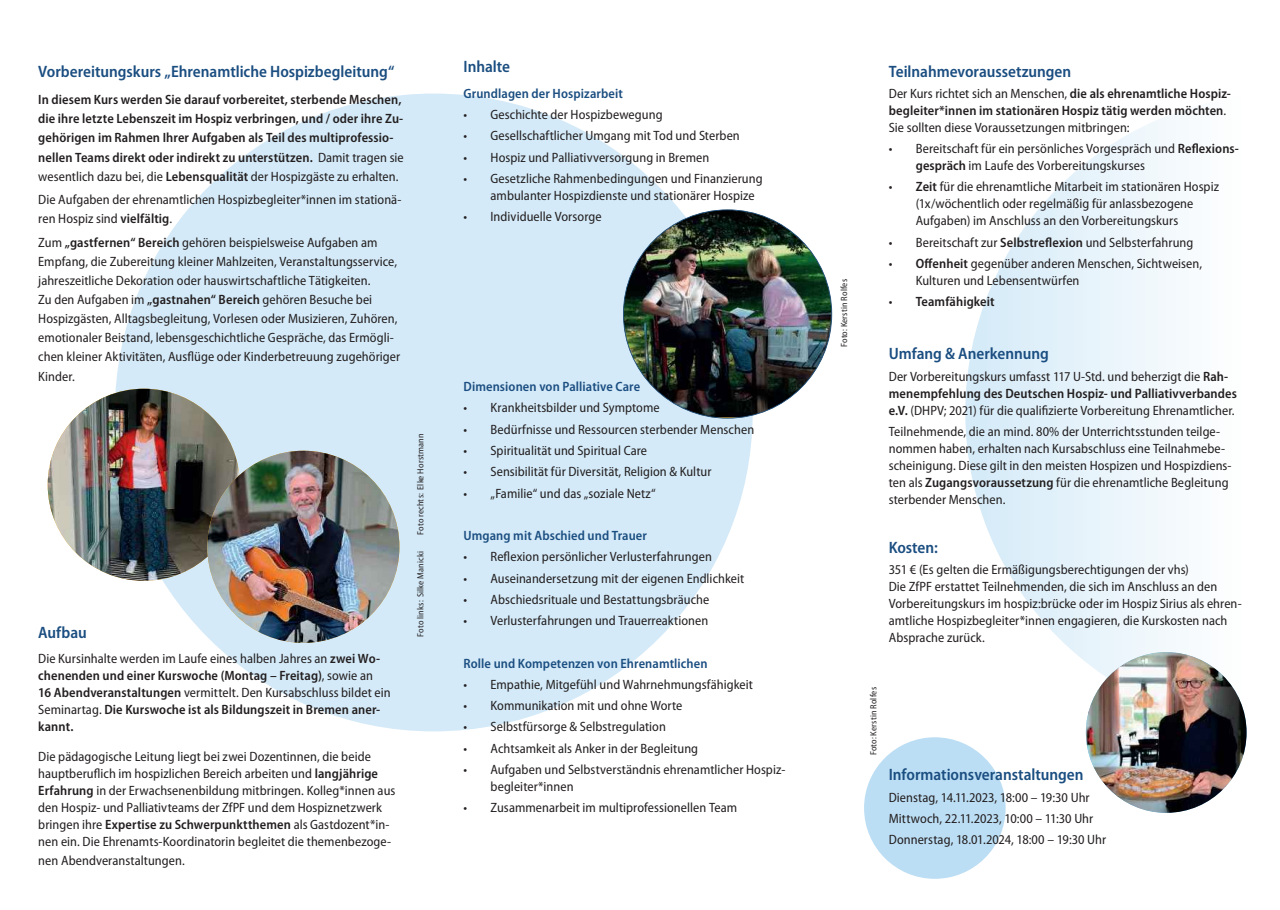
<style>
.page{position:relative;width:1280px;height:910px;background:#fff}
.page>*{position:absolute;margin:0;border:0;box-sizing:border-box;transform-origin:0 0}
.t1{font:600 semi-condensed 16.5px "Myriad Pro";color:#1b4e81}
.t2{font:semi-condensed 13.5px/17px "Myriad Pro";letter-spacing:.005em;color:#231f20}
.t3{font:600 semi-condensed 13.5px/17px "Myriad Pro";letter-spacing:.01em;color:#231f20}
.t4{font:600 semi-condensed 13.5px "Myriad Pro";letter-spacing:.005em;color:#1b4e81}
.t5{font:semi-condensed 9px "Myriad Pro";letter-spacing:.015em;color:#231f20}
.s1{font-weight:400}
.s2{font-weight:600}
</style>
<div class="page">
<div style="left:115px;top:94px;width:638px;height:637px;background:#d4eaf8;border-radius:50%"></div>
<svg style="left:965px;top:112px;width:282px;height:619px"></svg>
<img style="left:1086px;top:652px;width:160px;height:161px;border-radius:80px">
<img style="left:623px;top:209px;width:209px;height:210px">
<img style="left:48px;top:389px;width:192px;height:192px;border-radius:96px">
<img style="left:207px;top:451px;width:192px;height:192px;border-radius:96px">
<div style="left:864px;top:737px;width:142px;height:142px;background:#bcdef4;border-radius:50%"></div>
<p class="t1" style="left:38px;top:62px;width:358px">Vorbereitungskurs „Ehrenamtliche Hospizbegleitung“</p>
<p class="t3" style="left:38px;top:90px;width:367px;line-height:19.2px">In diesem Kurs werden Sie darauf vorbereitet, sterbende Meschen, die ihre letzte Lebenszeit im Hospiz verbringen, und / oder ihre Zu&shy;gehörigen im Rahmen Ihrer Aufgaben als Teil des multiprofessio&shy;nellen Teams direkt oder indirekt zu unterstützen. <span class="s1">Damit tragen sie wesentlich dazu bei, die</span> Lebensqualität <span class="s1">der Hospizgäste zu erhalten.</span></p>
<p class="t2" style="left:38px;top:190px;width:365px;line-height:19.2px">Die Aufgaben der ehrenamtlichen Hospizbegleiter*innen im stationä&shy;ren Hospiz sind <span class="s2">vielfältig</span>.</p>
<p class="t2" style="left:38px;top:233px;width:363px;line-height:19.2px">Zum <span class="s2">„gastfernen“ Bereich</span> gehören beispielsweise Aufgaben am Empfang, die Zubereitung kleiner Mahlzeiten, Veranstaltungsservice, jahreszeitliche Dekoration oder hauswirtschaftliche Tätigkeiten.<br>Zu den Aufgaben im <span class="s2">„gastnahen“ Bereich</span> gehören Besuche bei Hospizgästen, Alltagsbegleitung, Vorlesen oder Musizieren, Zuhören, emotionaler Beistand, lebensgeschichtliche Gespräche, das Ermögli&shy;chen kleiner Aktivitäten, Ausflüge oder Kinderbetreuung zugehöriger Kinder.</p>
<p class="t1" style="left:38px;top:623px;width:50px">Aufbau</p>
<p class="t3" style="left:38px;top:651px;width:354px"><span class="s1">Die Kursinhalte werden im Laufe eines halben Jahres an</span> zwei Wo&shy;chenenden und einer Kurswoche (Montag – Freitag)<span class="s1">, sowie an<br></span>16 Abendveranstaltungen <span class="s1">vermittelt. Den Kursabschluss bildet ein Seminartag.</span> Die Kurswoche ist als Bildungszeit in Bremen aner&shy;kannt.</p>
<p class="t2" style="left:38px;top:748px;width:359px">Die pädagogische Leitung liegt bei zwei Dozentinnen, die beide hauptberuflich im hospizlichen Bereich arbeiten und <span class="s2">langjährige Erfahrung</span> in der Erwachsenenbildung mitbringen. Kolleg*innen aus den Hospiz- und Palliativteams der ZfPF und dem Hospiznetzwerk bringen ihre <span class="s2">Expertise zu Schwerpunktthemen</span> als Gastdozent*in&shy;nen ein. Die Ehrenamts-Koordinatorin begleitet die themenbezoge-</p>
<p class="t2" style="left:38px;top:853px;width:148px">nen Abendveranstaltungen.</p>
<p class="t5" style="left:416px;top:535px;width:103px;rotate:-90deg">Foto rechts: Elke Horstmann</p>
<p class="t5" style="left:416px;top:637px;width:87px;rotate:-90deg">Foto links: Silke Manicki</p>
<p class="t1" style="left:463px;top:58px;width:48px">Inhalte</p>
<p class="t4" style="left:463px;top:86px;width:161px">Grundlagen der Hospizarbeit</p>
<p class="t2" style="left:463px;top:106px;width:201px">• Geschichte der Hospizbewegung</p>
<p class="t2" style="left:463px;top:128px;width:278px">• Gesellschaftlicher Umgang mit Tod und Sterben</p>
<p class="t2" style="left:463px;top:149px;width:247px">• Hospiz und Palliativversorgung in Bremen</p>
<p class="t2" style="left:490px;top:170px;width:274px;text-indent:-27px">• Gesetzliche Rahmenbedingungen und Finanzierung ambulanter Hospizdienste und stationärer Hospize</p>
<p class="t2" style="left:463px;top:208px;width:140px">• Individuelle Vorsorge</p>
<p class="t4" style="left:463px;top:379px;width:178px">Dimensionen von Palliative Care</p>
<p class="t2" style="left:463px;top:400px;width:198px">• Krankheitsbilder und Symptome</p>
<p class="t2" style="left:463px;top:421px;width:292px">• Bedürfnisse und Ressourcen sterbender Menschen</p>
<p class="t2" style="left:463px;top:442px;width:185px">• Spiritualität und Spiritual Care</p>
<p class="t2" style="left:463px;top:464px;width:249px">• Sensibilität für Diversität, Religion &amp; Kultur</p>
<p class="t2" style="left:463px;top:485px;width:194px">• „Familie“ und das „soziale Netz“</p>
<p class="t4" style="left:463px;top:528px;width:185px">Umgang mit Abschied und Trauer</p>
<p class="t2" style="left:463px;top:549px;width:250px">• Reflexion persönlicher Verlusterfahrungen</p>
<p class="t2" style="left:463px;top:570px;width:282px">• Auseinandersetzung mit der eigenen Endlichkeit</p>
<p class="t2" style="left:463px;top:591px;width:247px">• Abschiedsrituale und Bestattungsbräuche</p>
<p class="t2" style="left:463px;top:612px;width:246px">• Verlusterfahrungen und Trauerreaktionen</p>
<p class="t4" style="left:463px;top:656px;width:246px">Rolle und Kompetenzen von Ehrenamtlichen</p>
<p class="t2" style="left:463px;top:676px;width:291px">• Empathie, Mitgefühl und Wahrnehmungsfähigkeit</p>
<p class="t2" style="left:463px;top:697px;width:220px">• Kommunikation mit und ohne Worte</p>
<p class="t2" style="left:463px;top:719px;width:204px">• Selbstfürsorge &amp; Selbstregulation</p>
<p class="t2" style="left:463px;top:740px;width:236px">• Achtsamkeit als Anker in der Begleitung</p>
<p class="t2" style="left:490px;top:761px;width:296px;text-indent:-27px">• Aufgaben und Selbstverständnis ehrenamtlicher Hospiz&shy;begleiter*innen</p>
<p class="t2" style="left:463px;top:799px;width:275px">• Zusammenarbeit im multiprofessionellen Team</p>
<p class="t5" style="left:839px;top:347px;width:70px;rotate:-90deg">Foto: Kerstin Rolfes</p>
<p class="t1" style="left:889px;top:62px;width:184px">Teilnahmevoraussetzungen</p>
<p class="t3" style="left:889px;top:85px;width:344px"><span class="s1">Der Kurs richtet sich an Menschen,</span> die als ehrenamtliche Hospiz&shy;begleiter*innen im stationären Hospiz tätig werden möchten<span class="s1">.<br>Sie sollten diese Voraussetzungen mitbringen:</span></p>
<p class="t2" style="left:916px;top:140px;width:325px;text-indent:-27px">• Bereitschaft für ein persönliches Vorgespräch und <span class="s2">Reflexions&shy;gespräch</span> im Laufe des Vorbereitungskurses</p>
<p class="t2" style="left:916px;top:179px;width:305px;text-indent:-27px">• <span class="s2">Zeit</span> für die ehrenamtliche Mitarbeit im stationären Hospiz (1x/wöchentlich oder regelmäßig für anlassbezogene<br>Aufgaben) im Anschluss an den Vorbereitungskurs</p>
<p class="t2" style="left:889px;top:234px;width:306px">• Bereitschaft zur <span class="s2">Selbstreflexion</span> und Selbsterfahrung</p>
<p class="t2" style="left:916px;top:255px;width:288px;text-indent:-27px">• <span class="s2">Offenheit</span> gegenüber anderen Menschen, Sichtweisen,<br>Kulturen und Lebensentwürfen</p>
<p class="t3" style="left:889px;top:293px;width:107px"><span class="s1">•</span> Teamfähigkeit</p>
<p class="t1" style="left:889px;top:345px;width:162px">Umfang &amp; Anerkennung</p>
<p class="t2" style="left:889px;top:368px;width:350px">Der Vorbereitungskurs umfasst 117 U-Std. und beherzigt die <span class="s2">Rah&shy;menempfehlung des Deutschen Hospiz- und Palliativverbandes e.V.</span> (DHPV; 2021) für die qualifizierte Vorbereitung Ehrenamtlicher.</p>
<p class="t2" style="left:889px;top:423px;width:344px">Teilnehmende, die an mind. 80% der Unterrichtsstunden teilge&shy;nommen haben, erhalten nach Kursabschluss eine Teilnahmebe&shy;scheinigung. Diese gilt in den meisten Hospizen und Hospizdiens&shy;ten als <span class="s2">Zugangsvoraussetzung</span> für die ehrenamtliche Begleitung sterbender Menschen.</p>
<p class="t1" style="left:889px;top:538px;width:51px">Kosten:</p>
<p class="t2" style="left:889px;top:561px;width:354px">351 € (Es gelten die Ermäßigungsberechtigungen der vhs)<br>Die ZfPF erstattet Teilnehmenden, die sich im Anschluss an den Vorbereitungskurs im hospiz:brücke oder im Hospiz Sirius als ehren&shy;amtliche Hospizbegleiter*innen engagieren, die Kurskosten nach Absprache zurück.</p>
<p class="t5" style="left:868px;top:755px;width:70px;rotate:-90deg">Foto: Kerstin Rolfes</p>
<p class="t1" style="left:889px;top:766px;width:196px">Informationsveranstaltungen</p>
<p class="t2" style="left:889px;top:787px;width:219px;line-height:21.3px">Dienstag, 14.11.2023, 18:00 – 19:30 Uhr<br>Mittwoch, 22.11.2023, 10:00 – 11:30 Uhr<br>Donnerstag, 18.01.2024, 18:00 – 19:30 Uhr</p>
</div>
